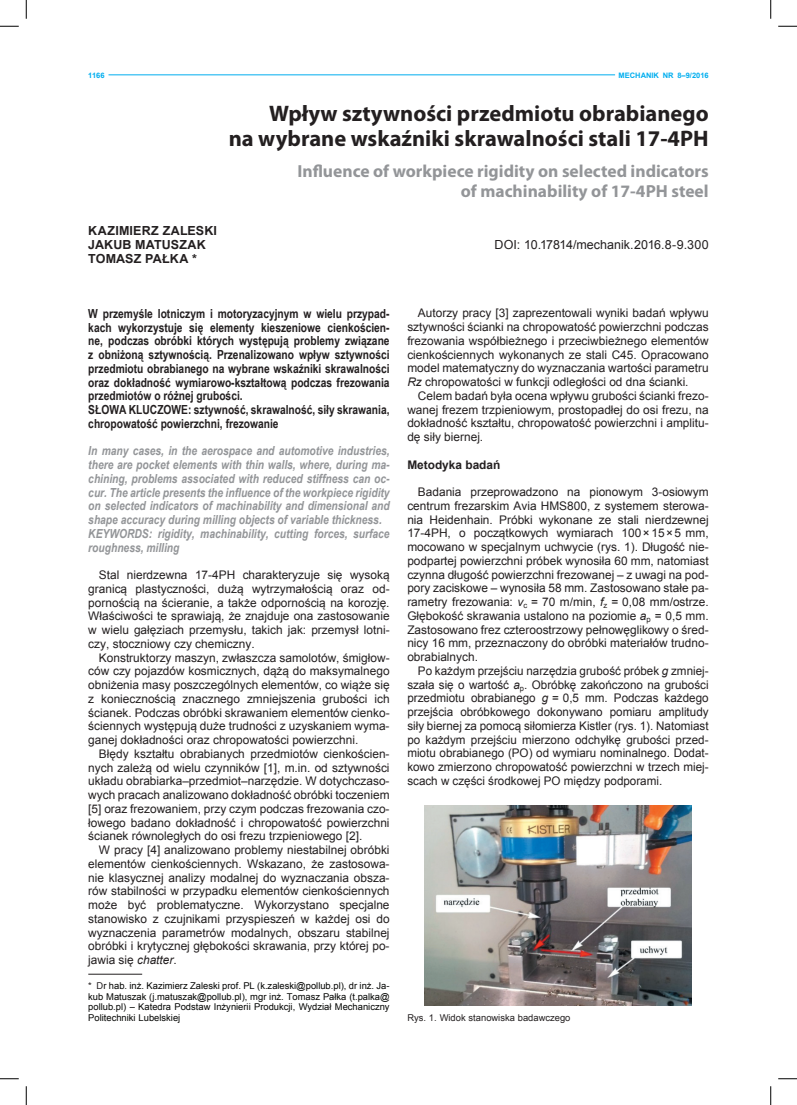
<style>
.page{position:relative;width:797px;height:1105px;background:#fff}
.page>*{position:absolute;margin:0;border:0;box-sizing:border-box;transform-origin:0 0}
.t1{font:700 22.5px/25px "Myriad Pro";color:#231f20;text-align:right}
.t2{font:700 17.5px/20px "Myriad Pro";color:#939598;text-align:right}
.t3{font:700 12.5px/13.8px "Arial Narrow";color:#231f20}
.t4{font:italic 700 12.5px/13.8px "Arial Narrow";color:#939598}
.t5{font:700 12.5px/13.8px "Arial";letter-spacing:.01em;color:#231f20}
.t6{font:12.5px "Arial";color:#231f20}
.t7{font:11.88px/13.8px "Arial";color:#231f20;text-align:justify}
.t8{font:700 11.88px "Arial";color:#231f20}
.t9{font:9.38px/10.6px "Arial";color:#040503;text-align:justify}
.t10{font:9.38px "Arial";color:#231f20}
.t11{font:700 7.5px "Arial";color:#00aeef}
.s1{font-style:italic}
.s2{color:#231f20}
</style>
<div class="page">
<hr style="left:88px;top:974px;width:54px;height:1px;background:#231f20">
<img style="left:424px;top:806px;width:267px;height:200px">
<hr style="left:108px;top:75px;width:507px;height:1px;background:#00aeef">
<svg style="left:0;top:25px;width:19px;height:2px"></svg>
<svg style="left:778px;top:25px;width:19px;height:2px"></svg>
<svg style="left:0;top:1078px;width:19px;height:1px"></svg>
<svg style="left:778px;top:1078px;width:19px;height:1px"></svg>
<svg style="left:25px;top:0;width:2px;height:19px"></svg>
<svg style="left:25px;top:1086px;width:2px;height:19px"></svg>
<svg style="left:770px;top:0;width:1px;height:19px"></svg>
<svg style="left:770px;top:1086px;width:1px;height:19px"></svg>
<p class="t11" style="left:88px;top:70px;width:18px">1166</p>
<p class="t11" style="left:618px;top:70px;width:92px">MECHANIK NR 8–9/2016</p>
<p class="t5" style="left:88px;top:225px;width:130px">KAZIMIERZ ZALESKI<br>JAKUB MATUSZAK</p>
<p class="t5" style="left:88px;top:252px;width:110px">TOMASZ PAŁKA *</p>
<h1 class="t1" style="left:229px;top:100px;width:481px">Wpływ sztywności przedmiotu obrabianego<br>na wybrane wskaźniki skrawalności stali 17-4PH</h1>
<h2 class="t2" style="left:297px;top:160px;width:413px">Influence of workpiece rigidity on selected indicators of machinability of 17-4PH steel</h2>
<p class="t6" style="left:494px;top:237px;width:215px">DOI: 10.17814/mechanik.2016.8-9.300</p>
<p class="t3" style="left:88px;top:306px;width:303px">W przemyśle lotniczym i motoryzacyjnym w wielu przypad&shy;kach wykorzystuje się elementy kieszeniowe cienkościen&shy;ne, podczas obróbki których występują problemy związane z obniżoną sztywnością. Przenalizowano wpływ sztywności przedmiotu obrabianego na wybrane wskaźniki skrawalności oraz dokładność wymiarowo-kształtową podczas frezowania przedmiotów o różnej grubości.<br>SŁOWA KLUCZOWE: sztywność, skrawalność, siły skrawania, chropowatość powierzchni, frezowanie</p>
<p class="t4" style="left:88px;top:443px;width:303px">In many cases, in the aerospace and automotive industries, there are pocket elements with thin walls, where, during ma&shy;chining, problems associated with reduced stiffness can oc&shy;cur. The article presents the influence of the workpiece rigidity on selected indicators of machinability and dimensional and shape accuracy during milling objects of variable thickness.<br>KEYWORDS: rigidity, machinability, cutting forces, surface roughness, milling</p>
<p class="t7" style="left:88px;top:568px;width:303px;text-indent:11px">Stal nierdzewna 17-4PH charakteryzuje się wysoką granicą plastyczności, dużą wytrzymałością oraz od&shy;pornością na ścieranie, a także odpornością na korozję.<br>Właściwości te sprawiają, że znajduje ona zastosowanie w wielu gałęziach przemysłu, takich jak: przemysł lotni&shy;czy, stoczniowy czy chemiczny.</p>
<p class="t7" style="left:88px;top:651px;width:303px;text-indent:11px">Konstruktorzy maszyn, zwłaszcza samolotów, śmigłow&shy;ców czy pojazdów kosmicznych, dążą do maksymalnego obniżenia masy poszczególnych elementów, co wiąże się z koniecznością znacznego zmniejszenia grubości ich ścianek. Podczas obróbki skrawaniem elementów cienko&shy;ściennych występują duże trudności z uzyskaniem wyma&shy;ganej dokładności oraz chropowatości powierzchni.</p>
<p class="t7" style="left:88px;top:747px;width:303px;text-indent:11px">Błędy kształtu obrabianych przedmiotów cienkościen&shy;nych zależą od wielu czynników [1], m.in. od sztywności układu obrabiarka–przedmiot–narzędzie. W dotychczaso&shy;wych pracach analizowano dokładność obróbki toczeniem [5] oraz frezowaniem, przy czym podczas frezowania czo&shy;łowego badano dokładność i chropowatość powierzchni ścianek równoległych do osi frezu trzpieniowego [2].</p>
<p class="t7" style="left:88px;top:843px;width:303px;text-indent:11px">W pracy [4] analizowano problemy niestabilnej obróbki elementów cienkościennych. Wskazano, że zastosowa&shy;nie klasycznej analizy modalnej do wyznaczania obsza&shy;rów stabilności w przypadku elementów cienkościennych może być problematyczne. Wykorzystano specjalne stanowisko z czujnikami przyspieszeń w każdej osi do wyznaczenia parametrów modalnych, obszaru stabilnej obróbki i krytycznej głębokości skrawania, przy której po&shy;jawia się <span class="s1">chatter</span>.</p>
<p class="t9" style="left:88px;top:981px;width:303px"><span class="s2">* D</span>r hab. inż. Kazimierz Zaleski prof. PL (k.zaleski@pollub.pl), dr inż. Ja&shy;kub Matuszak (j.matuszak@pollub.pl), mgr inż. Tomasz Pałka (t.palka@ pollub.pl) – Katedra Podstaw Inżynierii Produkcji, Wydział Mechaniczny Politechniki Lubelskiej</p>
<p class="t7" style="left:407px;top:306px;width:303px;text-indent:11px">Autorzy pracy [3] zaprezentowali wyniki badań wpływu sztywności ścianki na chropowatość powierzchni podczas frezowania współbieżnego i przeciwbieżnego elementów cienkościennych wykonanych ze stali C45. Opracowano model matematyczny do wyznaczania wartości parametru <span class="s1">Rz</span> chropowatości w funkcji odległości od dna ścianki.</p>
<p class="t7" style="left:407px;top:389px;width:303px;text-indent:11px">Celem badań była ocena wpływu grubości ścianki frezo&shy;wanej frezem trzpieniowym, prostopadłej do osi frezu, na dokładność kształtu, chropowatość powierzchni i amplitu&shy;dę siły biernej.</p>
<p class="t8" style="left:407px;top:457px;width:95px">Metodyka badań</p>
<p class="t7" style="left:407px;top:485px;width:303px;text-indent:11px">Badania przeprowadzono na pionowym 3-osiowym centrum frezarskim Avia HMS800, z systemem sterowa&shy;nia Heidenhain. Próbki wykonane ze stali nierdzewnej 17-4PH, o początkowych wymiarach 100×15×5 mm, mocowano w specjalnym uchwycie (rys. 1). Długość nie&shy;podpartej powierzchni próbek wynosiła 60 mm, natomiast czynna długość powierzchni frezowanej – z uwagi na pod&shy;pory zaciskowe – wynosiła 58 mm. Zastosowano stałe pa&shy;rametry frezowania: <span class="s1">v</span><sub>c</sub> = 70 m/min, <span class="s1">f</span><sub>z</sub> = 0,08 mm/ostrze.<br>Głębokość skrawania ustalono na poziomie <span class="s1">a</span><sub>p</sub> = 0,5 mm.<br>Zastosowano frez czteroostrzowy pełnowęglikowy o śred&shy;nicy 16 mm, przeznaczony do obróbki materiałów trudno&shy;obrabialnych.</p>
<p class="t7" style="left:407px;top:664px;width:303px;text-indent:11px">Po każdym przejściu narzędzia grubość próbek <span class="s1">g</span> zmniej&shy;szała się o wartość <span class="s1">a</span><sub>p</sub>. Obróbkę zakończono na grubości przedmiotu obrabianego <span class="s1">g</span> = 0,5 mm. Podczas każdego przejścia obróbkowego dokonywano pomiaru amplitudy siły biernej za pomocą siłomierza Kistler (rys. 1). Natomiast po każdym przejściu mierzono odchyłkę grubości przed&shy;miotu obrabianego (PO) od wymiaru nominalnego. Dodat&shy;kowo zmierzono chropowatość powierzchni w trzech miej&shy;scach w części środkowej PO między podporami.</p>
<p class="t10" style="left:407px;top:1011px;width:165px">Rys. 1. Widok stanowiska badawczego</p>
</div>
